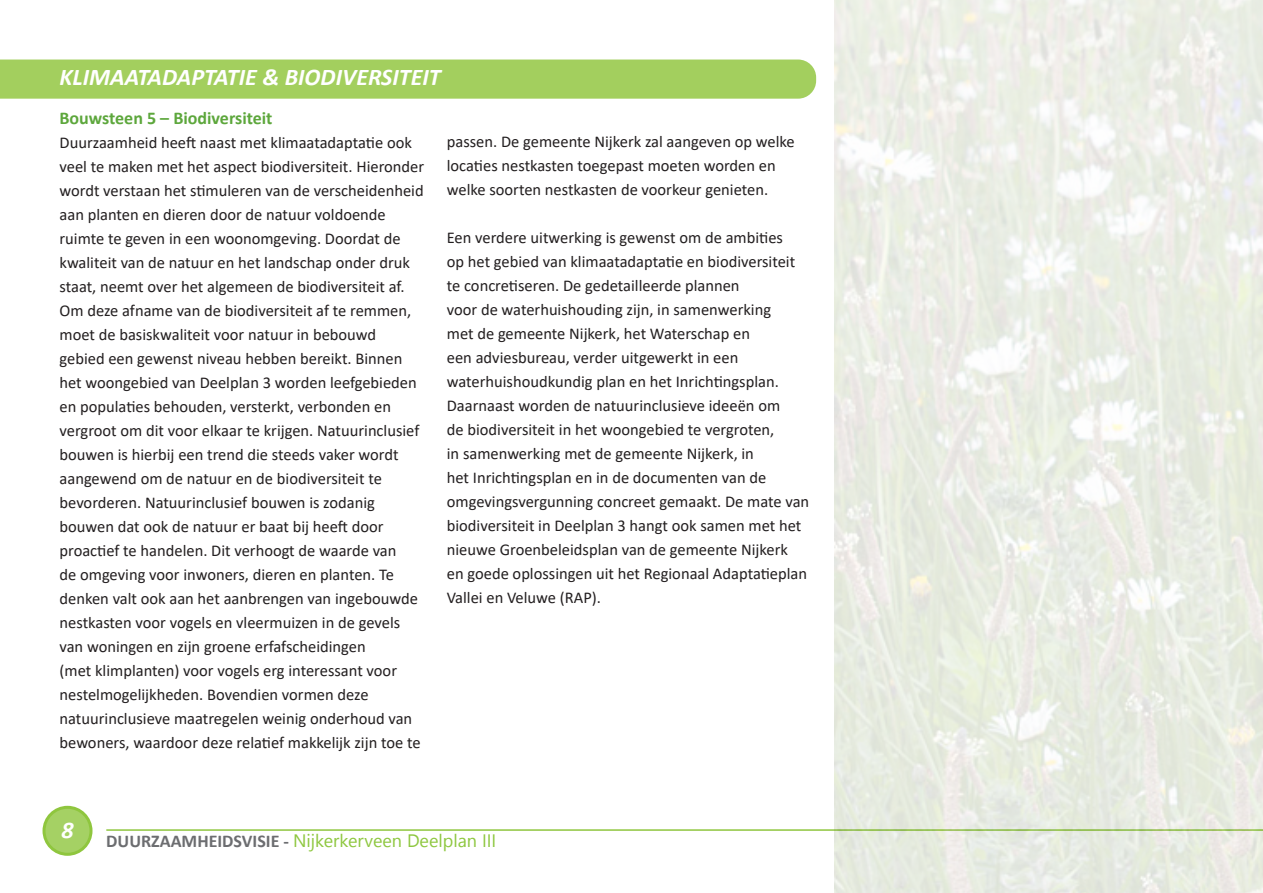
<style>
.page{position:relative;width:1263px;height:893px;background:#fff}
.page>*{position:absolute;margin:0;border:0;box-sizing:border-box;transform-origin:0 0}
.Hoofdstuk_koppen{font:italic 700 24px "Calibri";color:#fff}
.Subkopjes{font:700 18px "Calibri";color:#5da73c}
.t1{font:700 18px "Calibri";color:#6c6d70}
.t2{font:18px "Segoe UI Emoji";color:#8ec740}
.basistekst{font:16.5px/24px "Calibri";color:#231f20}
</style>
<div class="page">
<hr style="left:106px;top:829px;width:1157px;height:2px;background:#8fc63e">
<svg style="left:44px;top:807px;width:47px;height:47px;background:#a3d061"></svg>
<div style="left:43px;top:806px;width:49px;height:50px;border:3px solid #8fc63e;border-radius:50%"></div>
<img style="left:834px;top:0;width:429px;height:893px">
<div style="left:0;top:60px;width:816px;height:39px;background:#a3cf5e"></div>
<p class="Hoofdstuk_koppen" style="left:60px;top:60px;width:383px">KLIMAATADAPTATIE &amp; BIODIVERSITEIT</p>
<p class="Subkopjes" style="left:60px;top:105px;width:215px">Bouwsteen 5 – Biodiversiteit</p>
<p class="basistekst" style="left:60px;top:130px;width:366px">Duurzaamheid heeft naast met klimaatadaptatie ook veel te maken met het aspect biodiversiteit. Hieronder wordt verstaan het stimuleren van de verscheidenheid aan planten en dieren door de natuur voldoende ruimte te geven in een woonomgeving. Doordat de kwaliteit van de natuur en het landschap onder druk staat, neemt over het algemeen de biodiversiteit af.<br>Om deze afname van de biodiversiteit af te remmen, moet de basiskwaliteit voor natuur in bebouwd gebied een gewenst niveau hebben bereikt. Binnen het woongebied van Deelplan 3 worden leefgebieden en populaties behouden, versterkt, verbonden en vergroot om dit voor elkaar te krijgen. Natuurinclusief bouwen is hierbij een trend die steeds vaker wordt aangewend om de natuur en de biodiversiteit te bevorderen. Natuurinclusief bouwen is zodanig bouwen dat ook de natuur er baat bij heeft door proactief te handelen. Dit verhoogt de waarde van<br>de omgeving voor inwoners, dieren en planten. Te denken valt ook aan het aanbrengen van ingebouwde nestkasten voor vogels en vleermuizen in de gevels van woningen en zijn groene erfafscheidingen<br>(met klimplanten) voor vogels erg interessant voor nestelmogelijkheden. Bovendien vormen deze natuurinclusieve maatregelen weinig onderhoud van bewoners, waardoor deze relatief makkelijk zijn toe te</p>
<p class="basistekst" style="left:447px;top:129px;width:349px">passen. De gemeente Nijkerk zal aangeven op welke locaties nestkasten toegepast moeten worden en welke soorten nestkasten de voorkeur genieten.</p>
<p class="basistekst" style="left:447px;top:225px;width:364px">Een verdere uitwerking is gewenst om de ambities<br>op het gebied van klimaatadaptatie en biodiversiteit te concretiseren. De gedetailleerde plannen<br>voor de waterhuishouding zijn, in samenwerking<br>met de gemeente Nijkerk, het Waterschap en<br>een adviesbureau, verder uitgewerkt in een waterhuishoudkundig plan en het Inrichtingsplan.<br>Daarnaast worden de natuurinclusieve ideeën om<br>de biodiversiteit in het woongebied te vergroten,<br>in samenwerking met de gemeente Nijkerk, in<br>het Inrichtingsplan en in de documenten van de omgevingsvergunning concreet gemaakt. De mate van biodiversiteit in Deelplan 3 hangt ook samen met het nieuwe Groenbeleidsplan van de gemeente Nijkerk<br>en goede oplossingen uit het Regionaal Adaptatieplan Vallei en Veluwe (RAP).</p>
<h1 class="Hoofdstuk_koppen" style="left:61px;top:813px;width:14px">8</h1>
<p class="t1" style="left:106px;top:828px;width:184px">DUURZAAMHEIDSVISIE -</p>
<p class="t2" style="left:438px;top:827px;width:40px">●●■</p>
</div>
